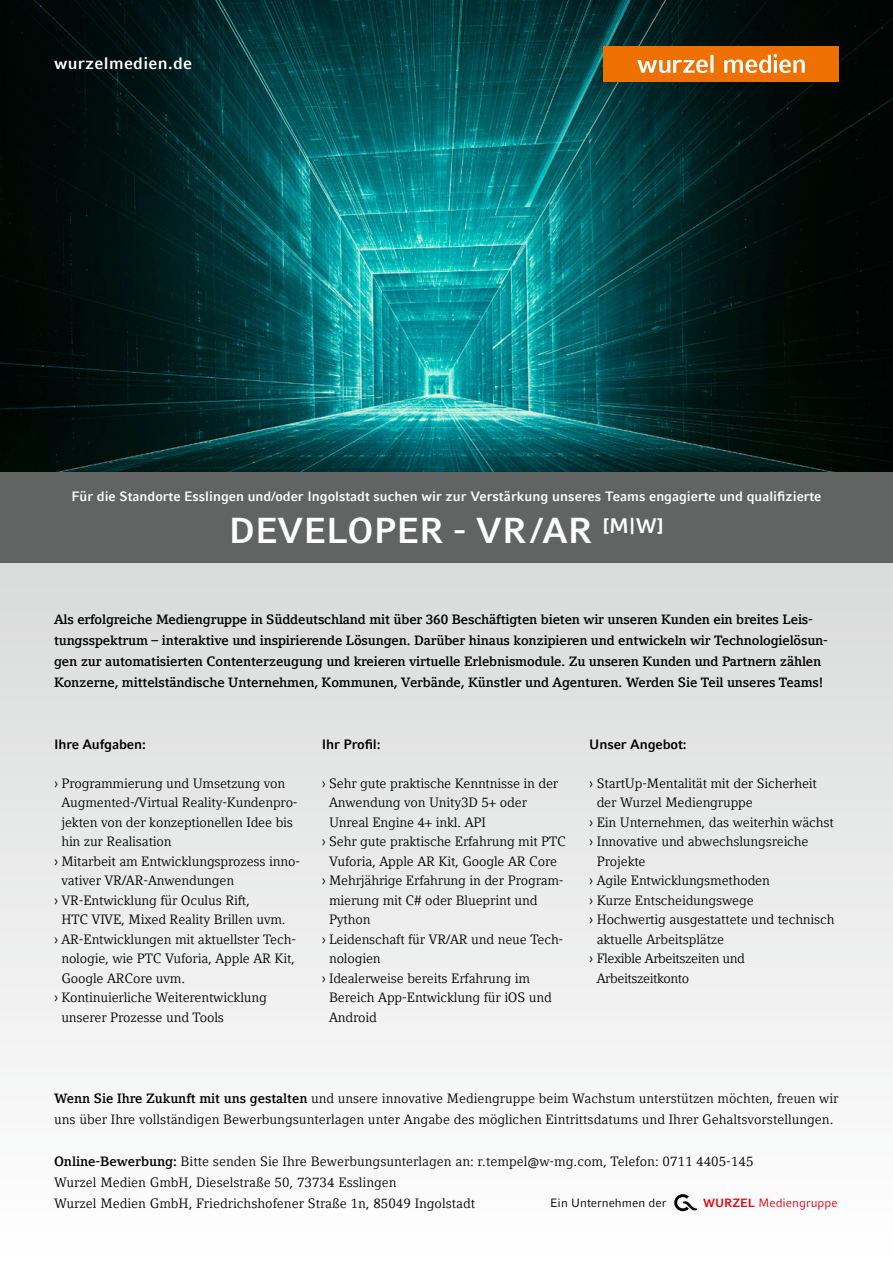
<style>
.page{position:relative;width:893px;height:1263px;background:#fff}
.page>*{position:absolute;margin:0;border:0;box-sizing:border-box;transform-origin:0 0}
.t1{font:700 36px "Compatil Fact LT Pro";color:#fff}
.t2{font:700 16.5px "Compatil Fact LT Pro";letter-spacing:.02em;color:#fff}
.t3{font:13.5px/21px "Compatil Letter LT Com";letter-spacing:-.01em;color:#000}
.t4{font:700 13.5px/21px "Compatil Letter LT Com";letter-spacing:-.01em;color:#000}
.t5{font:700 13.5px "Compatil Fact LT Com";color:#fff}
.t6{font:13.5px "Compatil Letter LT Com";letter-spacing:-.03em;color:#000}
.t7{font:700 13.5px "Compatil Fact LT Com";letter-spacing:-.01em;color:#000}
.t8{font:12px "Compatil Fact LT Pro";color:#e3000f}
.t9{font:12px "Compatil Fact LT Pro";color:#000}
.s1{font-weight:700}
</style>
<div class="page">
<img style="left:0;top:0;width:893px;height:472px">
<div style="left:603px;top:47px;width:236px;height:35px;background:#ee7100"></div>
<svg style="left:637px;top:54px;width:168px;height:19px"></svg>
<div style="left:0;top:562px;width:893px;height:701px;background:linear-gradient(to bottom,#dadada,#fff)"></div>
<div style="left:0;top:472px;width:893px;height:90px;background:#626363"></div>
<svg style="left:674px;top:1194px;width:23px;height:17px"></svg>
<p class="t2" style="left:54px;top:54px;width:140px">wurzelmedien.de</p>
<p class="t5" style="left:71px;top:489px;width:751px">Für die Standorte Esslingen und/oder Ingolstadt suchen wir zur Verstärkung unseres Teams engagierte und qualifizierte</p>
<h1 class="t1" style="left:229px;top:509px;width:436px">DEVELOPER - VR/AR <sup>[M|W]</sup></h1>
<p class="t4" style="left:54px;top:609px;width:775px">Als erfolgreiche Mediengruppe in Süddeutschland mit über 360 Beschäftigten bieten wir unseren Kunden ein breites Leis&shy;tungsspektrum – interaktive und inspirierende Lösungen. Darüber hinaus konzipieren und entwickeln wir Technologielösun&shy;gen zur automatisierten Contenterzeugung und kreieren virtuelle Erlebnismodule. Zu unseren Kunden und Partnern zählen Konzerne, mittelständische Unternehmen, Kommunen, Verbände, Künstler und Agenturen. Werden Sie Teil unseres Teams!</p>
<p class="t7" style="left:54px;top:736px;width:93px">Ihre Aufgaben:</p>
<p class="t3" style="left:54px;top:773px;width:233px">› Programmierung und Umsetzung von</p>
<p class="t3" style="left:61px;top:792px;width:238px">Augmented-/Virtual Reality-Kundenpro-</p>
<p class="t3" style="left:61px;top:812px;width:233px">jekten von der konzeptionellen Idee bis</p>
<p class="t3" style="left:61px;top:831px;width:112px">hin zur Realisation</p>
<p class="t3" style="left:54px;top:851px;width:248px">› Mitarbeit am Entwicklungsprozess inno-</p>
<p class="t3" style="left:61px;top:870px;width:174px">vativer VR/AR-Anwendungen</p>
<p class="t3" style="left:54px;top:890px;width:197px">› VR-Entwicklung für Oculus Rift,</p>
<p class="t3" style="left:61px;top:909px;width:226px">HTC VIVE, Mixed Reality Brillen uvm.</p>
<p class="t3" style="left:54px;top:929px;width:244px">› AR-Entwicklungen mit aktuellster Tech-</p>
<p class="t3" style="left:61px;top:948px;width:235px">nologie, wie PTC Vuforia, Apple AR Kit,</p>
<p class="t3" style="left:61px;top:968px;width:125px">Google ARCore uvm.</p>
<p class="t3" style="left:54px;top:987px;width:214px">› Kontinuierliche Weiterentwicklung</p>
<p class="t3" style="left:61px;top:1007px;width:164px">unserer Prozesse und Tools</p>
<p class="t7" style="left:322px;top:736px;width:60px">Ihr Profil:</p>
<p class="t3" style="left:322px;top:773px;width:238px">› Sehr gute praktische Kenntnisse in der</p>
<p class="t3" style="left:329px;top:792px;width:199px">Anwendung von Unity3D 5+ oder</p>
<p class="t3" style="left:329px;top:812px;width:159px">Unreal Engine 4+ inkl. API</p>
<p class="t3" style="left:322px;top:831px;width:246px">› Sehr gute praktische Erfahrung mit PTC</p>
<p class="t3" style="left:329px;top:851px;width:230px">Vuforia, Apple AR Kit, Google AR Core</p>
<p class="t3" style="left:322px;top:870px;width:243px">› Mehrjährige Erfahrung in der Program-</p>
<p class="t3" style="left:329px;top:890px;width:210px">mierung mit C# oder Blueprint und</p>
<p class="t3" style="left:329px;top:909px;width:43px">Python</p>
<p class="t3" style="left:322px;top:929px;width:243px">› Leidenschaft für VR/AR und neue Tech-</p>
<p class="t3" style="left:329px;top:948px;width:53px">nologien</p>
<p class="t3" style="left:322px;top:968px;width:210px">› Idealerweise bereits Erfahrung im</p>
<p class="t3" style="left:329px;top:987px;width:224px">Bereich App-Entwicklung für iOS und</p>
<p class="t3" style="left:329px;top:1007px;width:49px">Android</p>
<p class="t7" style="left:589px;top:736px;width:99px">Unser Angebot:</p>
<p class="t3" style="left:589px;top:773px;width:229px">› StartUp-Mentalität mit der Sicherheit</p>
<p class="t3" style="left:597px;top:792px;width:158px">der Wurzel Mediengruppe</p>
<p class="t3" style="left:589px;top:812px;width:246px">› Ein Unternehmen, das weiterhin wächst</p>
<p class="t3" style="left:589px;top:831px;width:221px">› Innovative und abwechslungsreiche</p>
<p class="t3" style="left:597px;top:851px;width:50px">Projekte</p>
<p class="t3" style="left:589px;top:870px;width:182px">› Agile Entwicklungsmethoden</p>
<p class="t3" style="left:589px;top:890px;width:166px">› Kurze Entscheidungswege</p>
<p class="t3" style="left:589px;top:909px;width:247px">› Hochwertig ausgestattete und technisch</p>
<p class="t3" style="left:597px;top:929px;width:129px">aktuelle Arbeitsplätze</p>
<p class="t6" style="left:589px;top:951px;width:157px">› Flexible Arbeitszeiten und</p>
<p class="t6" style="left:597px;top:970px;width:94px">Arbeitszeitkonto</p>
<p class="t3" style="left:54px;top:1087px;width:786px"><span class="s1">Wenn Sie Ihre Zukunft mit uns gestalten</span> und unsere innovative Mediengruppe beim Wachstum unterstützen möchten, freuen wir uns über Ihre vollständigen Bewerbungsunterlagen unter Angabe des möglichen Eintrittsdatums und Ihrer Gehaltsvorstellungen.</p>
<p class="t3" style="left:54px;top:1150px;width:701px"><span class="s1">Online-Bewerbung:</span> Bitte senden Sie Ihre Bewerbungsunterlagen an: r.tempel@w-mg.com, Telefon: 0711 4405-145<br>Wurzel Medien GmbH, Dieselstraße 50, 73734 Esslingen<br>Wurzel Medien GmbH, Friedrichshofener Straße 1n, 85049 Ingolstadt</p>
<p class="t9" style="left:550px;top:1196px;width:118px">Ein Unternehmen der</p>
<p class="t8" style="left:703px;top:1196px;width:136px"><span class="s1">WURZEL</span> Mediengruppe</p>
</div>
